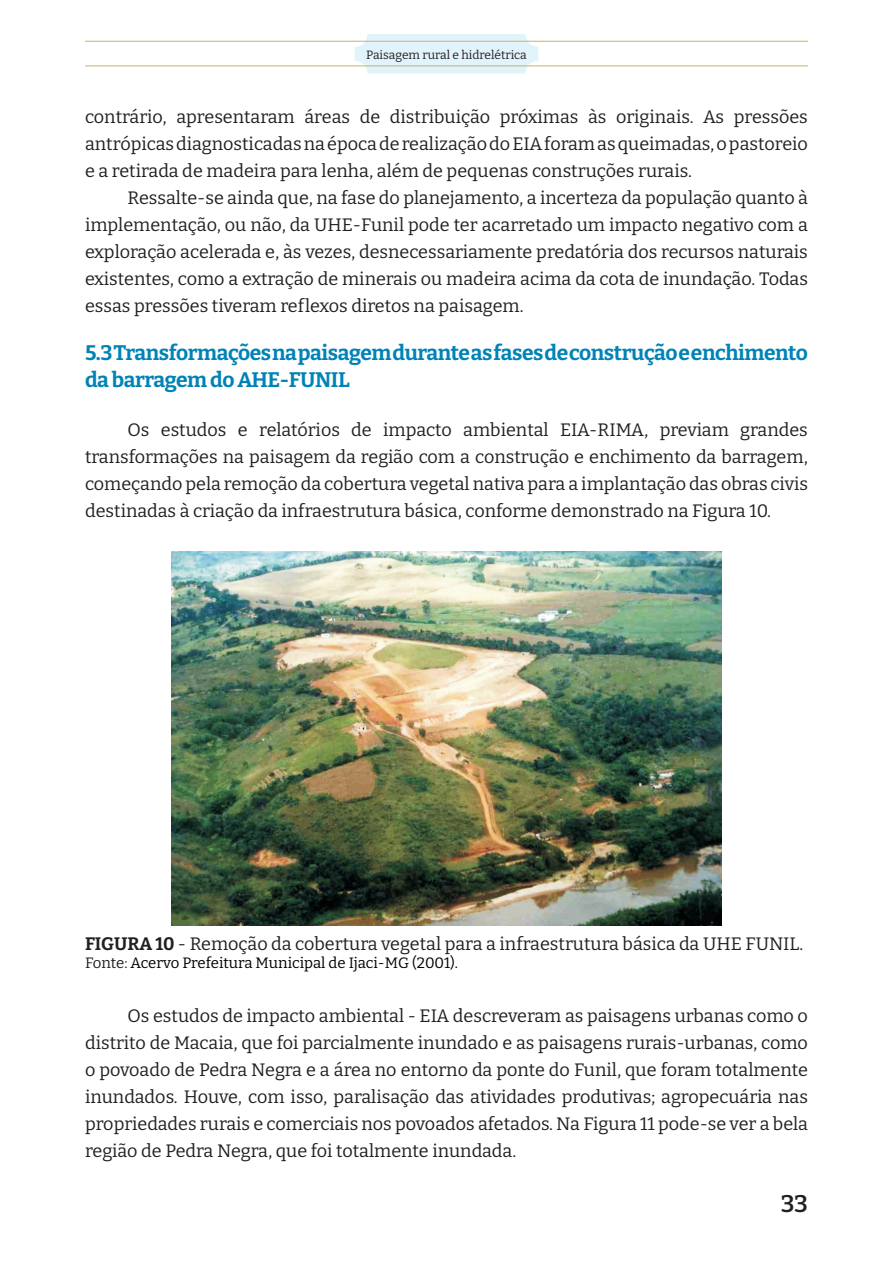
<style>
.page{position:relative;width:893px;height:1263px;background:#fff}
.page>*{position:absolute;margin:0;border:0;box-sizing:border-box;transform-origin:0 0}
.t1{font:600 24px "Bitter";color:#231f20}
.Subtitulo2{font:700 21px/27px "Bitter";letter-spacing:-.02em;color:#0083b6}
.CorpoTexto{font:18px/27px "Bitter";color:#231f20;text-align:justify}
.LegendaFiguras{font:18px "Bitter";color:#231f20}
.FonteFiguras{font:15px "Bitter";color:#000}
.t2{font:12px "Bitter";color:#231f20}
.s1{font-weight:700}
.s2{color:#231f20}
</style>
<div class="page">
<div style="left:355px;top:34px;width:183px;height:40px;background:#e1f4fc;border-radius:13px"></div>
<hr style="left:85px;top:66px;width:723px;height:1px;background:#c7b365">
<hr style="left:85px;top:41px;width:723px;height:1px;background:#c7b365">
<img style="left:172px;top:551px;width:549px;height:375px">
<p class="t2" style="left:366px;top:47px;width:162px">Paisagem rural e hidrelétrica</p>
<p class="CorpoTexto" style="left:85px;top:103px;width:724px">contrário, apresentaram áreas de distribuição próximas às originais. As pressões antrópicas diagnosticadas na época de realização do EIA foram as queimadas, o pastoreio e a retirada de madeira para lenha, além de pequenas construções rurais.</p>
<p class="CorpoTexto" style="left:85px;top:184px;width:724px;text-indent:43px">Ressalte-se ainda que, na fase do planejamento, a incerteza da população quanto à implementação, ou não, da UHE-Funil pode ter acarretado um impacto negativo com a exploração acelerada e, às vezes, desnecessariamente predatória dos recursos naturais existentes, como a extração de minerais ou madeira acima da cota de inundação. Todas essas pressões tiveram reflexos diretos na paisagem.</p>
<p class="Subtitulo2" style="left:85px;top:339px;width:724px">5.3 Transformações na paisagem durante as fases de construção e enchimento da barragem do AHE-FUNIL</p>
<p class="CorpoTexto" style="left:85px;top:415px;width:724px;text-indent:43px">Os estudos e relatórios de impacto ambiental EIA-RIMA, previam grandes transformações na paisagem da região com a construção e enchimento da barragem, começando pela remoção da cobertura vegetal nativa para a implantação das obras civis destinadas à criação da infraestrutura básica, conforme demonstrado na Figura 10.</p>
<p class="LegendaFiguras" style="left:85px;top:932px;width:720px"><span class="s1">FIGURA 10</span> - Remoção da cobertura vegetal para a infraestrutura básica da UHE FUNIL.</p>
<p class="FonteFiguras" style="left:85px;top:953px;width:374px"><span class="s2">Fonte:</span> Acervo Prefeitura Municipal de Ijaci-MG (2001).</p>
<p class="CorpoTexto" style="left:85px;top:1002px;width:724px;text-indent:43px">Os estudos de impacto ambiental - EIA descreveram as paisagens urbanas como o distrito de Macaia, que foi parcialmente inundado e as paisagens rurais-urbanas, como o povoado de Pedra Negra e a área no entorno da ponte do Funil, que foram totalmente inundados. Houve, com isso, paralisação das atividades produtivas; agropecuária nas propriedades rurais e comerciais nos povoados afetados. Na Figura 11 pode-se ver a bela região de Pedra Negra, que foi totalmente inundada.</p>
<h1 class="t1" style="left:781px;top:1188px;width:29px">33</h1>
</div>
